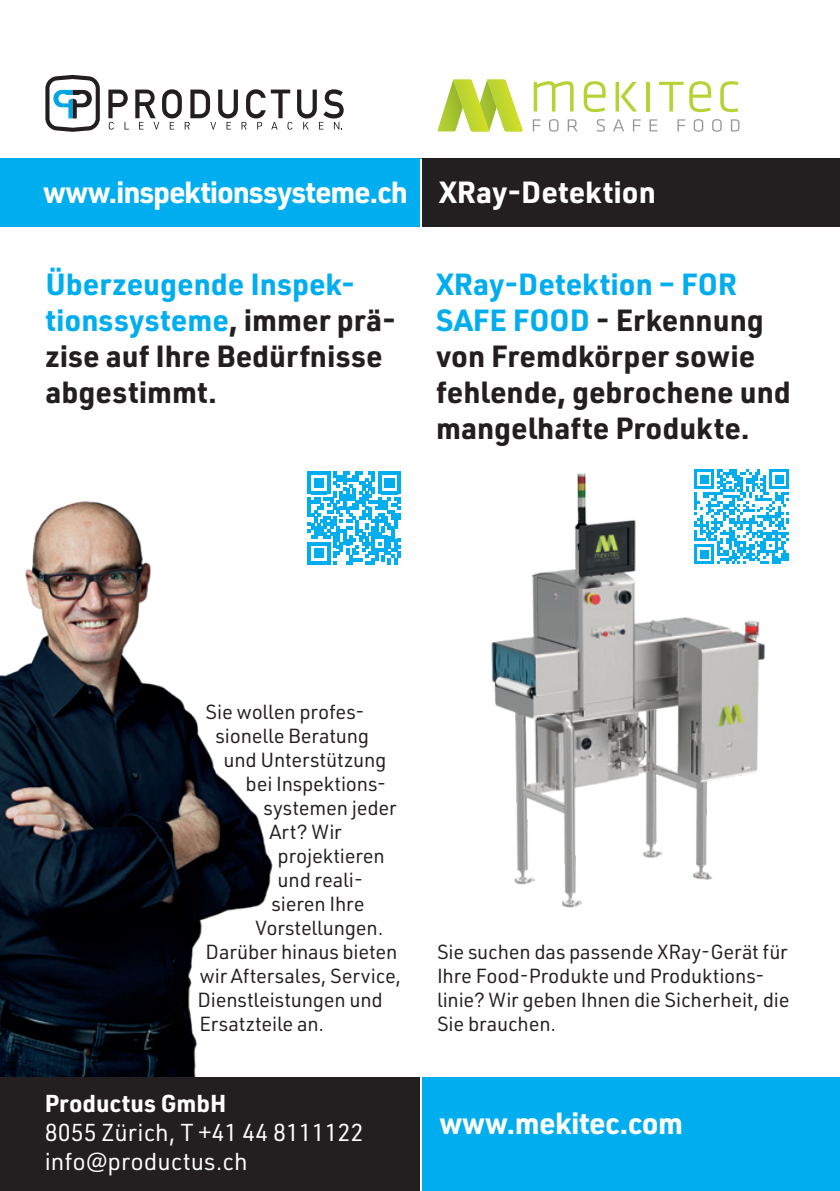
<style>
.page{position:relative;width:840px;height:1191px;background:#fff}
.page>*{position:absolute;margin:0;border:0;box-sizing:border-box;transform-origin:0 0}
.t1{font:700 30px/36px "URWDIN";color:#231f20}
.t2{font:700 30px "URWDIN";letter-spacing:-.02em;color:#fff}
.t3{font:24px/28.8px "URWDIN";color:#fff}
.t4{font:700 24px "URWDIN";color:#fff}
.t5{font:20px/24px "URWDIN";letter-spacing:-.01em;color:#231f20}
.s1{color:#00aeef}
</style>
<div class="page">
<img style="left:1px;top:501px;width:272px;height:576px">
<div style="left:0;top:1077px;width:420px;height:114px;background:#231f20"></div>
<div style="left:422px;top:1077px;width:417px;height:114px;background:#00aeef"></div>
<div style="left:0;top:159px;width:839px;height:68px;background:#231f20"></div>
<div style="left:0;top:159px;width:420px;height:68px;background:#00aeef"></div>
<img style="left:491px;top:473px;width:274px;height:435px">
<svg style="left:45px;top:75px;width:55px;height:57px"></svg>
<svg style="left:108px;top:90px;width:21px;height:40px"></svg>
<svg style="left:135px;top:89px;width:208px;height:41px"></svg>
<hr style="left:0;top:159px;width:1px;height:1032px;background:#fff">
<hr style="left:420px;top:159px;width:2px;height:1032px;background:#fff">
<svg style="left:437px;top:81px;width:16px;height:50px"></svg>
<img style="left:453px;top:80px;width:34px;height:51px">
<img style="left:487px;top:80px;width:35px;height:51px">
<svg style="left:532px;top:119px;width:8px;height:12px"></svg>
<svg style="left:549px;top:119px;width:9px;height:13px"></svg>
<svg style="left:567px;top:119px;width:10px;height:12px"></svg>
<svg style="left:596px;top:119px;width:8px;height:13px"></svg>
<svg style="left:613px;top:119px;width:11px;height:12px"></svg>
<svg style="left:633px;top:119px;width:7px;height:12px"></svg>
<svg style="left:649px;top:119px;width:8px;height:12px"></svg>
<svg style="left:677px;top:119px;width:8px;height:12px"></svg>
<svg style="left:693px;top:119px;width:9px;height:13px"></svg>
<svg style="left:712px;top:119px;width:9px;height:13px"></svg>
<svg style="left:730px;top:119px;width:9px;height:12px"></svg>
<svg style="left:533px;top:81px;width:40px;height:30px"></svg>
<svg style="left:583px;top:81px;width:22px;height:31px"></svg>
<svg style="left:615px;top:82px;width:22px;height:29px"></svg>
<hr style="left:646px;top:82px;width:3px;height:29px;background:#b5d334">
<svg style="left:659px;top:82px;width:24px;height:29px"></svg>
<svg style="left:689px;top:81px;width:21px;height:31px"></svg>
<svg style="left:720px;top:81px;width:17px;height:31px"></svg>
<div style="left:687px;top:463px;width:108px;height:107px;background:#fff"></div>
<svg style="left:694px;top:469px;width:94px;height:95px"></svg>
<svg style="left:307px;top:472px;width:93px;height:92px"></svg>
<h1 class="t2" style="left:43px;top:171px;width:614px">www.inspektionssysteme.ch XRay-Detektion</h1>
<h1 class="t1" style="left:45px;top:265px;width:352px"><span class="s1">Überzeugende Inspek&shy;tionssysteme</span>, immer prä&shy;zise auf Ihre Bedürfnisse abgestimmt.</h1>
<h1 class="t1" style="left:436px;top:265px;width:356px"><span class="s1">XRay-Detektion – FOR<br>SAFE FOOD</span> - Erkennung von Fremdkörper sowie fehlende, gebrochene und mangelhafte Produkte.</h1>
<p class="t5" style="left:205px;top:699px;width:160px">Sie wollen profes-</p>
<p class="t5" style="left:215px;top:723px;width:155px">sionelle Beratung</p>
<p class="t5" style="left:223px;top:747px;width:164px">und Unterstützung</p>
<p class="t5" style="left:245px;top:771px;width:142px">bei Inspektions-</p>
<p class="t5" style="left:263px;top:795px;width:134px">systemen jeder</p>
<p class="t5" style="left:269px;top:819px;width:74px">Art? Wir</p>
<p class="t5" style="left:277px;top:843px;width:109px">projektieren</p>
<p class="t5" style="left:277px;top:867px;width:87px">und reali-</p>
<p class="t5" style="left:271px;top:891px;width:94px">sieren Ihre</p>
<p class="t5" style="left:255px;top:915px;width:129px">Vorstellungen.</p>
<p class="t5" style="left:205px;top:939px;width:193px">Darüber hinaus bieten</p>
<p class="t5" style="left:199px;top:963px;width:203px">wir Aftersales, Service,</p>
<p class="t5" style="left:197px;top:987px;width:187px">Dienstleistungen und</p>
<p class="t5" style="left:199px;top:1011px;width:126px">Ersatzteile an.</p>
<p class="t4" style="left:45px;top:1087px;width:183px">Productus GmbH</p>
<p class="t3" style="left:45px;top:1117px;width:320px">8055 Zürich, T +41 44 8111122 info@productus.ch</p>
<p class="t5" style="left:437px;top:939px;width:354px">Sie suchen das passende XRay-Gerät für Ihre Food-Produkte und Produktions&shy;linie? Wir geben Ihnen die Sicherheit, die Sie brauchen.</p>
<h1 class="t2" style="left:439px;top:1103px;width:245px">www.mekitec.com</h1>
</div>
